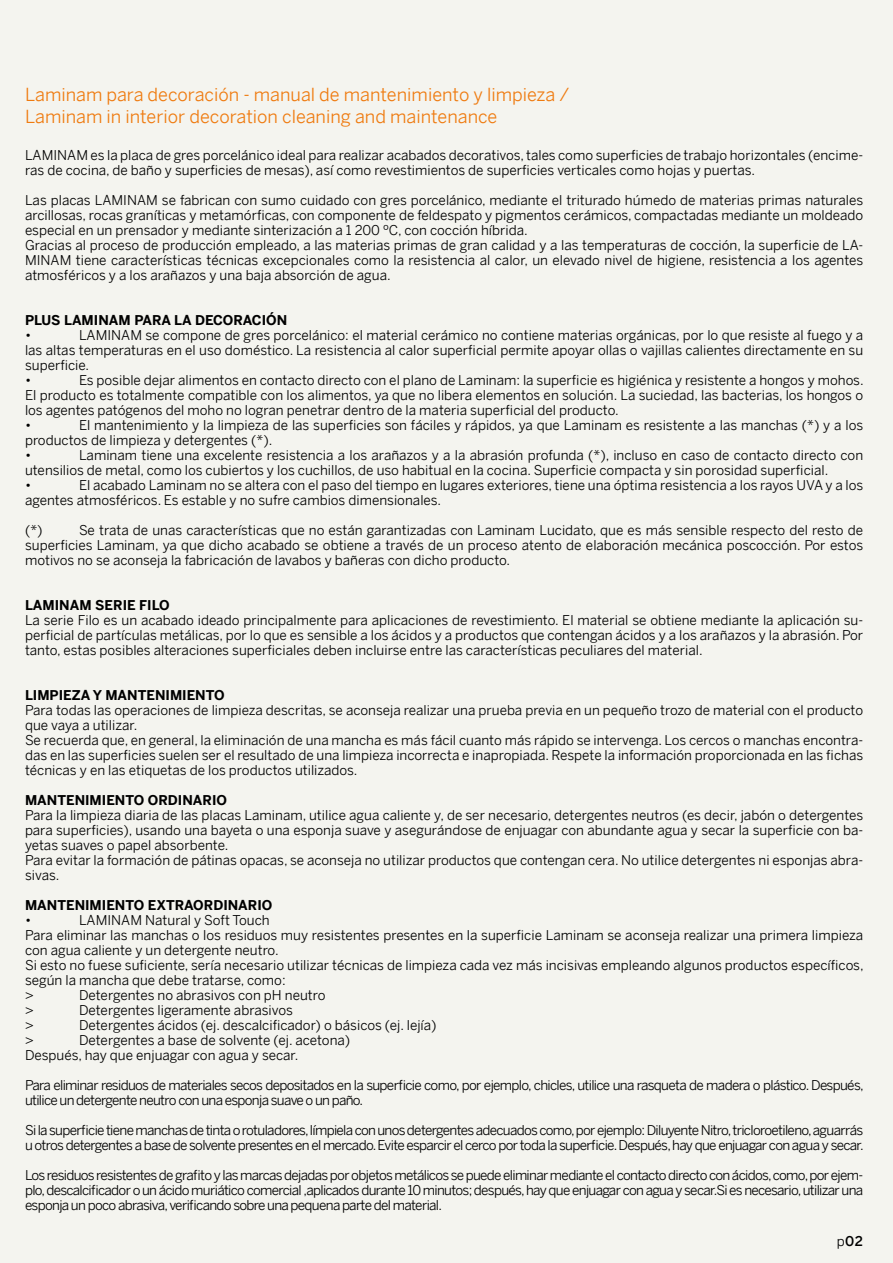
<style>
.page{position:relative;width:893px;height:1263px;background:#f4f4ef}
.page>*{position:absolute;margin:0;border:0;box-sizing:border-box;transform-origin:0 0}
.t1{font:18px/21.6px "Benton Sans";color:#ef7b10}
.t2{font:13.5px/15px "Benton Sans";color:#000}
.t3{font:13.5px/15px "Benton Sans";letter-spacing:-.05em;color:#000}
.t4{font:700 13.5px "Benton Sans";color:#000}
.t5{font:500 13.5px "Benton Sans";color:#000}
.s1{font-weight:400}
</style>
<div class="page">
<h1 class="t1" style="left:25px;top:84px;width:546px">Laminam para decoración - manual de mantenimiento y limpieza /<br>Laminam in interior decoration cleaning and maintenance</h1>
<p class="t2" style="left:25px;top:148px;width:840px">LAMINAM es la placa de gres porcelánico ideal para realizar acabados decorativos, tales como superficies de trabajo horizontales (encime&shy;ras de cocina, de baño y superficies de mesas), así como revestimientos de superficies verticales como hojas y puertas.</p>
<p class="t2" style="left:25px;top:193px;width:840px">Las placas LAMINAM se fabrican con sumo cuidado con gres porcelánico, mediante el triturado húmedo de materias primas naturales arcillosas, rocas graníticas y metamórficas, con componente de feldespato y pigmentos cerámicos, compactadas mediante un moldeado especial en un prensador y mediante sinterización a 1 200 ºC, con cocción híbrida.<br>Gracias al proceso de producción empleado, a las materias primas de gran calidad y a las temperaturas de cocción, la superficie de LA-MINAM tiene características técnicas excepcionales como la resistencia al calor, un elevado nivel de higiene, resistencia a los agentes atmosféricos y a los arañazos y una baja absorción de agua.</p>
<p class="t4" style="left:25px;top:312px;width:264px">PLUS LAMINAM PARA LA DECORACIÓN</p>
<p class="t2" style="left:25px;top:328px;width:8px">•</p>
<p class="t2" style="left:25px;top:328px;width:840px;text-indent:54px">LAMINAM se compone de gres porcelánico: el material cerámico no contiene materias orgánicas, por lo que resiste al fuego y a las altas temperaturas en el uso doméstico. La resistencia al calor superficial permite apoyar ollas o vajillas calientes directamente en su superficie.<br>•</p>
<p class="t2" style="left:25px;top:373px;width:840px;text-indent:54px">Es posible dejar alimentos en contacto directo con el plano de Laminam: la superficie es higiénica y resistente a hongos y mohos.<br>El producto es totalmente compatible con los alimentos, ya que no libera elementos en solución. La suciedad, las bacterias, los hongos o los agentes patógenos del moho no logran penetrar dentro de la materia superficial del producto.<br>•</p>
<p class="t2" style="left:25px;top:418px;width:840px;text-indent:54px">El mantenimiento y la limpieza de las superficies son fáciles y rápidos, ya que Laminam es resistente a las manchas (*) y a los productos de limpieza y detergentes (*).<br>•</p>
<p class="t2" style="left:25px;top:448px;width:840px;text-indent:54px">Laminam tiene una excelente resistencia a los arañazos y a la abrasión profunda (*), incluso en caso de contacto directo con utensilios de metal, como los cubiertos y los cuchillos, de uso habitual en la cocina. Superficie compacta y sin porosidad superficial.<br>•</p>
<p class="t2" style="left:25px;top:478px;width:840px;text-indent:54px">El acabado Laminam no se altera con el paso del tiempo en lugares exteriores, tiene una óptima resistencia a los rayos UVA y a los agentes atmosféricos. Es estable y no sufre cambios dimensionales.</p>
<p class="t2" style="left:25px;top:523px;width:19px">(*)</p>
<p class="t2" style="left:25px;top:523px;width:840px;text-align:justify;text-indent:54px">Se trata de unas características que no están garantizadas con Laminam Lucidato, que es más sensible respecto del resto de superficies Laminam, ya que dicho acabado se obtiene a través de un proceso atento de elaboración mecánica poscocción. Por estos motivos no se aconseja la fabricación de lavabos y bañeras con dicho producto.</p>
<p class="t4" style="left:25px;top:597px;width:146px">LAMINAM SERIE FILO</p>
<p class="t2" style="left:25px;top:613px;width:840px;text-align:justify">La serie Filo es un acabado ideado principalmente para aplicaciones de revestimiento. El material se obtiene mediante la aplicación su&shy;perficial de partículas metálicas, por lo que es sensible a los ácidos y a productos que contengan ácidos y a los arañazos y la abrasión. Por tanto, estas posibles alteraciones superficiales deben incluirse entre las características peculiares del material.</p>
<p class="t4" style="left:25px;top:687px;width:201px">LIMPIEZA Y MANTENIMIENTO</p>
<p class="t2" style="left:25px;top:702px;width:840px">Para todas las operaciones de limpieza descritas, se aconseja realizar una prueba previa en un pequeño trozo de material con el producto que vaya a utilizar.<br>Se recuerda que, en general, la eliminación de una mancha es más fácil cuanto más rápido se intervenga. Los cercos o manchas encontra&shy;das en las superficies suelen ser el resultado de una limpieza incorrecta e inapropiada. Respete la información proporcionada en las fichas técnicas y en las etiquetas de los productos utilizados.</p>
<p class="t4" style="left:25px;top:792px;width:203px">MANTENIMIENTO ORDINARIO</p>
<p class="t2" style="left:25px;top:807px;width:840px">Para la limpieza diaria de las placas Laminam, utilice agua caliente y, de ser necesario, detergentes neutros (es decir, jabón o detergentes para superficies), usando una bayeta o una esponja suave y asegurándose de enjuagar con abundante agua y secar la superficie con ba&shy;yetas suaves o papel absorbente.<br>Para evitar la formación de pátinas opacas, se aconseja no utilizar productos que contengan cera. No utilice detergentes ni esponjas abra&shy;sivas.</p>
<p class="t4" style="left:25px;top:897px;width:249px">MANTENIMIENTO EXTRAORDINARIO</p>
<p class="t2" style="left:25px;top:912px;width:8px">•</p>
<p class="t2" style="left:25px;top:912px;width:840px;text-indent:54px">LAMINAM Natural y Soft Touch<br>Para eliminar las manchas o los residuos muy resistentes presentes en la superficie Laminam se aconseja realizar una primera limpieza con agua caliente y un detergente neutro.<br>Si esto no fuese suficiente, sería necesario utilizar técnicas de limpieza cada vez más incisivas empleando algunos productos específicos, según la mancha que debe tratarse, como:<br>&gt;</p>
<p class="t2" style="left:79px;top:987px;width:248px">Detergentes no abrasivos con pH neutro</p>
<p class="t2" style="left:25px;top:1002px;width:10px">&gt;</p>
<p class="t2" style="left:79px;top:1002px;width:215px">Detergentes ligeramente abrasivos</p>
<p class="t2" style="left:25px;top:1017px;width:10px">&gt;</p>
<p class="t2" style="left:79px;top:1017px;width:359px">Detergentes ácidos (ej. descalcificador) o básicos (ej. lejía)</p>
<p class="t2" style="left:25px;top:1032px;width:10px">&gt;</p>
<p class="t2" style="left:25px;top:1032px;width:327px;text-indent:54px">Detergentes a base de solvente (ej. acetona)<br>Después, hay que enjuagar con agua y secar.</p>
<p class="t3" style="left:25px;top:1077px;width:840px">Para eliminar residuos de materiales secos depositados en la superficie como, por ejemplo, chicles, utilice una rasqueta de madera o plástico. Después, utilice un detergente neutro con una esponja suave o un paño.</p>
<p class="t3" style="left:25px;top:1122px;width:840px">Si la superficie tiene manchas de tinta o rotuladores, límpiela con unos detergentes adecuados como, por ejemplo: Diluyente Nitro, tricloroetileno, aguarrás u otros detergentes a base de solvente presentes en el mercado. Evite esparcir el cerco por toda la superficie. Después, hay que enjuagar con agua y secar.</p>
<p class="t2" style="left:25px;top:1167px;width:840px;text-align:justify">Los residuos resistentes de grafito y las marcas dejadas por objetos metálicos se puede eliminar mediante el contacto directo con ácidos, como, por ejem&shy;plo, descalcificador o un ácido muriático comercial ,aplicados durante 10 minutos; después, hay que enjuagar con agua y secar.Si es necesario, utilizar una esponja un poco abrasiva, verificando sobre una pequena parte del material.</p>
<p class="t5" style="left:837px;top:1233px;width:27px"><span class="s1">p</span>02</p>
</div>
